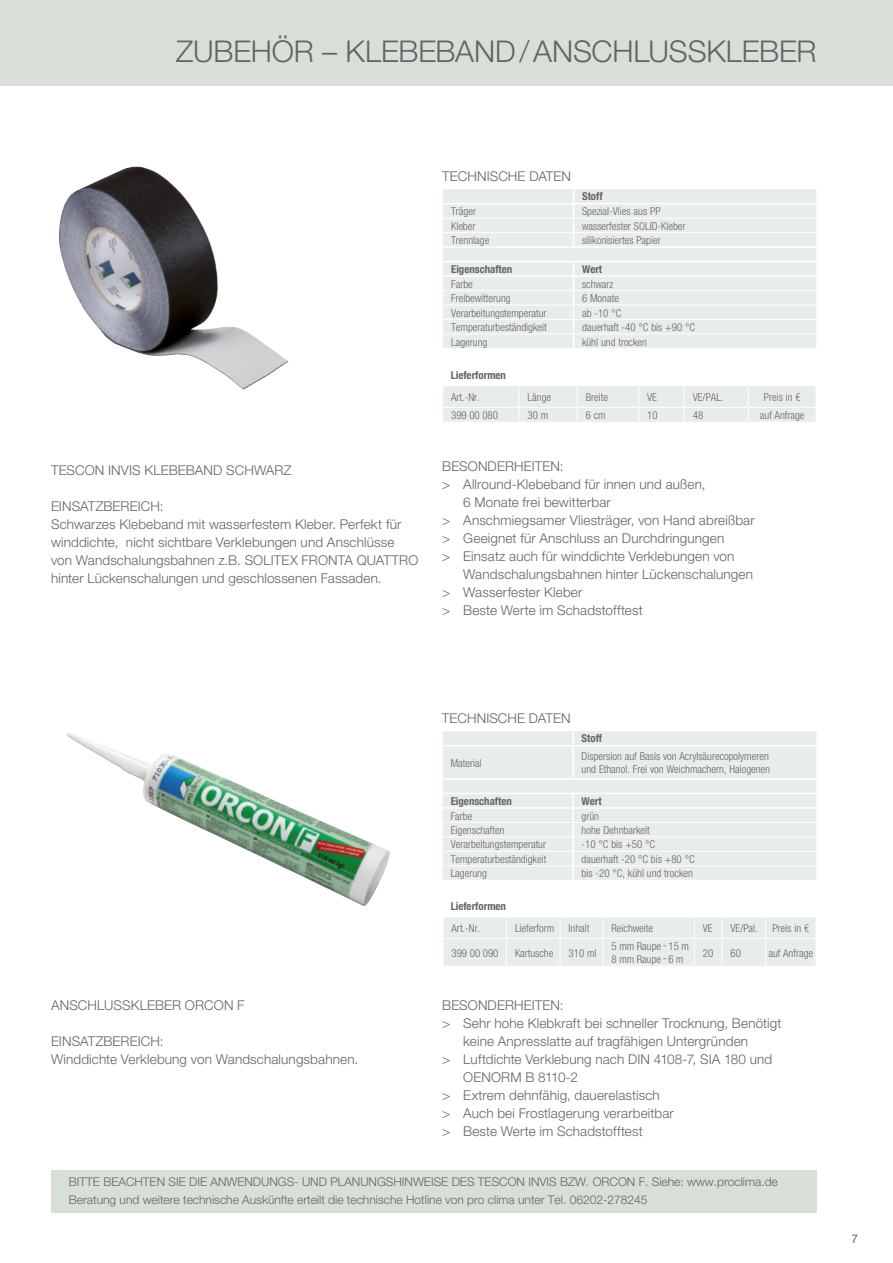
<style>
.page{position:relative;width:893px;height:1263px;background:#fff}
.page>*{position:absolute;margin:0;border:0;box-sizing:border-box;transform-origin:0 0}
.t1{font:300 30px "Helvetica Neue";letter-spacing:-.005em;color:#646363}
.t2{font:300 13.5px/18px "Helvetica Neue";letter-spacing:.01em;color:#646363}
.t3{font:300 12px/18px "Helvetica Neue";color:#646363}
.t4{font:12px "Helvetica Neue";color:#646363}
.t5{font:300 condensed 10.8px/13px "Helvetica Neue";color:#646363}
.t6{font:700 condensed 10.8px "Helvetica Neue";color:#646363}
</style>
<div class="page">
<img style="left:59px;top:166px;width:230px;height:224px">
<div style="left:0;top:0;width:893px;height:85px;background:#d7dfd8"></div>
<div style="left:443px;top:386px;width:373px;height:36px;background:#e9edea"></div>
<div style="left:443px;top:189px;width:373px;height:159px;background:#e9edea"></div>
<svg style="left:573px;top:189px;width:1px;height:57px"></svg>
<svg style="left:573px;top:262px;width:1px;height:86px"></svg>
<hr style="left:442px;top:218px;width:132px;height:1px;background:#fff">
<hr style="left:574px;top:218px;width:242px;height:1px;background:#fff">
<hr style="left:442px;top:232px;width:132px;height:1px;background:#fff">
<hr style="left:574px;top:232px;width:242px;height:1px;background:#fff">
<hr style="left:442px;top:290px;width:132px;height:1px;background:#fff">
<hr style="left:574px;top:290px;width:242px;height:1px;background:#fff">
<hr style="left:442px;top:305px;width:132px;height:1px;background:#fff">
<hr style="left:574px;top:305px;width:242px;height:1px;background:#fff">
<hr style="left:442px;top:319px;width:132px;height:1px;background:#fff">
<hr style="left:574px;top:319px;width:242px;height:1px;background:#fff">
<hr style="left:442px;top:334px;width:132px;height:1px;background:#fff">
<hr style="left:574px;top:334px;width:242px;height:1px;background:#fff">
<hr style="left:443px;top:203px;width:131px;height:1px;background:#fff">
<hr style="left:574px;top:203px;width:242px;height:1px;background:#fff">
<hr style="left:443px;top:246px;width:131px;height:2px;background:#fff">
<hr style="left:574px;top:246px;width:242px;height:2px;background:#fff">
<hr style="left:443px;top:261px;width:131px;height:1px;background:#fff">
<hr style="left:574px;top:261px;width:242px;height:1px;background:#fff">
<hr style="left:443px;top:275px;width:131px;height:2px;background:#fff">
<hr style="left:574px;top:275px;width:242px;height:2px;background:#fff">
<img style="left:66px;top:733px;width:324px;height:173px">
<div style="left:444px;top:917px;width:372px;height:49px;background:#e9edea"></div>
<div style="left:443px;top:731px;width:373px;height:149px;background:#e9edea"></div>
<svg style="left:572px;top:731px;width:2px;height:14px"></svg>
<hr style="left:572px;top:746px;width:2px;height:32px;background:#fff">
<svg style="left:572px;top:794px;width:2px;height:86px"></svg>
<hr style="left:442px;top:822px;width:131px;height:1px;background:#fff">
<hr style="left:573px;top:822px;width:243px;height:1px;background:#fff">
<hr style="left:442px;top:836px;width:131px;height:1px;background:#fff">
<hr style="left:573px;top:836px;width:243px;height:1px;background:#fff">
<hr style="left:442px;top:851px;width:131px;height:1px;background:#fff">
<hr style="left:573px;top:851px;width:243px;height:1px;background:#fff">
<hr style="left:442px;top:865px;width:131px;height:1px;background:#fff">
<hr style="left:573px;top:865px;width:243px;height:1px;background:#fff">
<hr style="left:443px;top:745px;width:130px;height:1px;background:#fff">
<hr style="left:573px;top:745px;width:243px;height:1px;background:#fff">
<hr style="left:443px;top:778px;width:130px;height:2px;background:#fff">
<hr style="left:573px;top:778px;width:243px;height:2px;background:#fff">
<hr style="left:443px;top:793px;width:130px;height:1px;background:#fff">
<hr style="left:573px;top:793px;width:243px;height:1px;background:#fff">
<hr style="left:443px;top:807px;width:130px;height:2px;background:#fff">
<hr style="left:573px;top:807px;width:243px;height:2px;background:#fff">
<div style="left:51px;top:1170px;width:765px;height:42px;background:#d7dfd8"></div>
<h1 class="t1" style="left:176px;top:33px;width:642px">ZUBEHÖR – KLEBEBAND/ANSCHLUSSKLEBER</h1>
<p class="t2" style="left:51px;top:461px;width:242px">TESCON INVIS KLEBEBAND SCHWARZ</p>
<p class="t2" style="left:51px;top:497px;width:369px">EINSATZBEREICH:<br>Schwarzes Klebeband mit wasserfestem Kleber. Perfekt für winddichte, nicht sichtbare Verklebungen und Anschlüsse von Wandschalungsbahnen z.B. SOLITEX FRONTA QUATTRO hinter Lückenschalungen und geschlossenen Fassaden.</p>
<p class="t2" style="left:442px;top:167px;width:130px">TECHNISCHE DATEN</p>
<p class="t6" style="left:582px;top:190px;width:22px">Stoff</p>
<p class="t5" style="left:451px;top:205px;width:26px">Träger</p>
<p class="t5" style="left:582px;top:205px;width:80px">Spezial-Vlies aus PP</p>
<p class="t5" style="left:451px;top:219px;width:26px">Kleber</p>
<p class="t5" style="left:582px;top:219px;width:105px">wasserfester SOLID-Kleber</p>
<p class="t5" style="left:451px;top:234px;width:40px">Trennlage</p>
<p class="t5" style="left:582px;top:234px;width:80px">silikonisiertes Papier</p>
<p class="t6" style="left:451px;top:263px;width:63px">Eigenschaften</p>
<p class="t6" style="left:582px;top:263px;width:22px">Wert</p>
<p class="t5" style="left:451px;top:277px;width:23px">Farbe</p>
<p class="t5" style="left:582px;top:277px;width:33px">schwarz</p>
<p class="t5" style="left:451px;top:292px;width:61px">Freibewitterung</p>
<p class="t5" style="left:582px;top:292px;width:38px">6 Monate</p>
<p class="t5" style="left:451px;top:306px;width:97px">Verarbeitungstemperatur</p>
<p class="t5" style="left:582px;top:306px;width:41px">ab -10 °C</p>
<p class="t5" style="left:451px;top:321px;width:97px">Temperaturbeständigkeit</p>
<p class="t5" style="left:582px;top:321px;width:115px">dauerhaft -40 °C bis +90 °C</p>
<p class="t5" style="left:451px;top:335px;width:38px">Lagerung</p>
<p class="t5" style="left:582px;top:335px;width:66px">kühl und trocken</p>
<p class="t6" style="left:451px;top:368px;width:57px">Lieferformen</p>
<p class="t5" style="left:451px;top:390px;width:30px">Art.-Nr.</p>
<p class="t5" style="left:528px;top:390px;width:25px">Länge</p>
<p class="t5" style="left:586px;top:390px;width:24px">Breite</p>
<p class="t5" style="left:647px;top:390px;width:11px">VE</p>
<p class="t5" style="left:693px;top:390px;width:32px">VE/PAL.</p>
<p class="t5" style="left:764px;top:390px;width:38px">Preis in €</p>
<p class="t5" style="left:451px;top:409px;width:48px">399 00 080</p>
<p class="t5" style="left:528px;top:409px;width:22px">30 m</p>
<p class="t5" style="left:586px;top:409px;width:21px">6 cm</p>
<p class="t5" style="left:647px;top:409px;width:12px">10</p>
<p class="t5" style="left:693px;top:409px;width:12px">48</p>
<p class="t5" style="left:760px;top:409px;width:46px">auf Anfrage</p>
<p class="t2" style="left:442px;top:456px;width:123px">BESONDERHEITEN:</p>
<p class="t2" style="left:442px;top:474px;width:265px">&gt; Allround-Klebeband für innen und außen,</p>
<p class="t2" style="left:463px;top:492px;width:149px">6 Monate frei bewitterbar</p>
<p class="t2" style="left:442px;top:510px;width:314px">&gt; Anschmiegsamer Vliesträger, von Hand abreißbar</p>
<p class="t2" style="left:442px;top:528px;width:284px">&gt; Geeignet für Anschluss an Durchdringungen</p>
<p class="t2" style="left:442px;top:546px;width:294px">&gt; Einsatz auch für winddichte Verklebungen von</p>
<p class="t2" style="left:463px;top:564px;width:291px">Wandschalungsbahnen hinter Lückenschalungen</p>
<p class="t2" style="left:442px;top:582px;width:142px">&gt; Wasserfester Kleber</p>
<p class="t2" style="left:442px;top:600px;width:202px">&gt; Beste Werte im Schadstofftest</p>
<p class="t2" style="left:442px;top:709px;width:130px">TECHNISCHE DATEN</p>
<p class="t6" style="left:582px;top:732px;width:22px">Stoff</p>
<p class="t5" style="left:451px;top:756px;width:33px">Material</p>
<p class="t5" style="left:582px;top:750px;width:190px">Dispersion auf Basis von Acrylsäurecopolymeren und Ethanol. Frei von Weichmachern, Halogenen</p>
<p class="t6" style="left:451px;top:794px;width:63px">Eigenschaften</p>
<p class="t6" style="left:582px;top:794px;width:22px">Wert</p>
<p class="t5" style="left:451px;top:809px;width:23px">Farbe</p>
<p class="t5" style="left:582px;top:809px;width:19px">grün</p>
<p class="t5" style="left:451px;top:823px;width:55px">Eigenschaften</p>
<p class="t5" style="left:582px;top:823px;width:70px">hohe Dehnbarkeit</p>
<p class="t5" style="left:451px;top:838px;width:97px">Verarbeitungstemperatur</p>
<p class="t5" style="left:582px;top:838px;width:75px">-10 °C bis +50 °C</p>
<p class="t5" style="left:451px;top:852px;width:97px">Temperaturbeständigkeit</p>
<p class="t5" style="left:582px;top:852px;width:115px">dauerhaft -20 °C bis +80 °C</p>
<p class="t5" style="left:451px;top:867px;width:38px">Lagerung</p>
<p class="t5" style="left:582px;top:867px;width:113px">bis -20 °C, kühl und trocken</p>
<p class="t6" style="left:451px;top:900px;width:57px">Lieferformen</p>
<p class="t2" style="left:51px;top:995px;width:195px">ANSCHLUSSKLEBER ORCON F</p>
<p class="t2" style="left:51px;top:1031px;width:309px">EINSATZBEREICH:<br>Winddichte Verklebung von Wandschalungsbahnen.</p>
<p class="t5" style="left:452px;top:922px;width:30px">Art.-Nr.</p>
<p class="t5" style="left:515px;top:922px;width:41px">Lieferform</p>
<p class="t5" style="left:569px;top:922px;width:22px">Inhalt</p>
<p class="t5" style="left:611px;top:922px;width:43px">Reichweite</p>
<p class="t5" style="left:703px;top:922px;width:11px">VE</p>
<p class="t5" style="left:730px;top:922px;width:29px">VE/Pal.</p>
<p class="t5" style="left:772px;top:922px;width:38px">Preis in €</p>
<p class="t5" style="left:451px;top:946px;width:48px">399 00 090</p>
<p class="t5" style="left:515px;top:946px;width:40px">Kartusche</p>
<p class="t5" style="left:569px;top:946px;width:29px">310 ml</p>
<p class="t5" style="left:611px;top:940px;width:79px">5 mm Raupe ˜ 15 m<br>8 mm Raupe ˜ 6 m</p>
<p class="t5" style="left:703px;top:946px;width:12px">20</p>
<p class="t5" style="left:730px;top:946px;width:12px">60</p>
<p class="t5" style="left:768px;top:946px;width:46px">auf Anfrage</p>
<p class="t2" style="left:442px;top:995px;width:123px">BESONDERHEITEN:</p>
<p class="t2" style="left:442px;top:1013px;width:341px">&gt; Sehr hohe Klebkraft bei schneller Trocknung, Benötigt</p>
<p class="t2" style="left:463px;top:1031px;width:286px">keine Anpresslatte auf tragfähigen Untergründen</p>
<p class="t2" style="left:442px;top:1049px;width:332px">&gt; Luftdichte Verklebung nach DIN 4108-7, SIA 180 und</p>
<p class="t2" style="left:463px;top:1067px;width:116px">OENORM B 8110-2</p>
<p class="t2" style="left:442px;top:1085px;width:219px">&gt; Extrem dehnfähig, dauerelastisch</p>
<p class="t2" style="left:442px;top:1103px;width:233px">&gt; Auch bei Frostlagerung verarbeitbar</p>
<p class="t2" style="left:442px;top:1121px;width:202px">&gt; Beste Werte im Schadstofftest</p>
<p class="t3" style="left:69px;top:1172px;width:710px">BITTE BEACHTEN SIE DIE ANWENDUNGS- UND PLANUNGSHINWEISE DES TESCON INVIS BZW. ORCON F. Siehe: www.proclima.de<br>Beratung und weitere technische Auskünfte erteilt die technische Hotline von pro clima unter Tel. 06202-278245</p>
<p class="t4" style="left:851px;top:1231px;width:8px">7</p>
</div>
